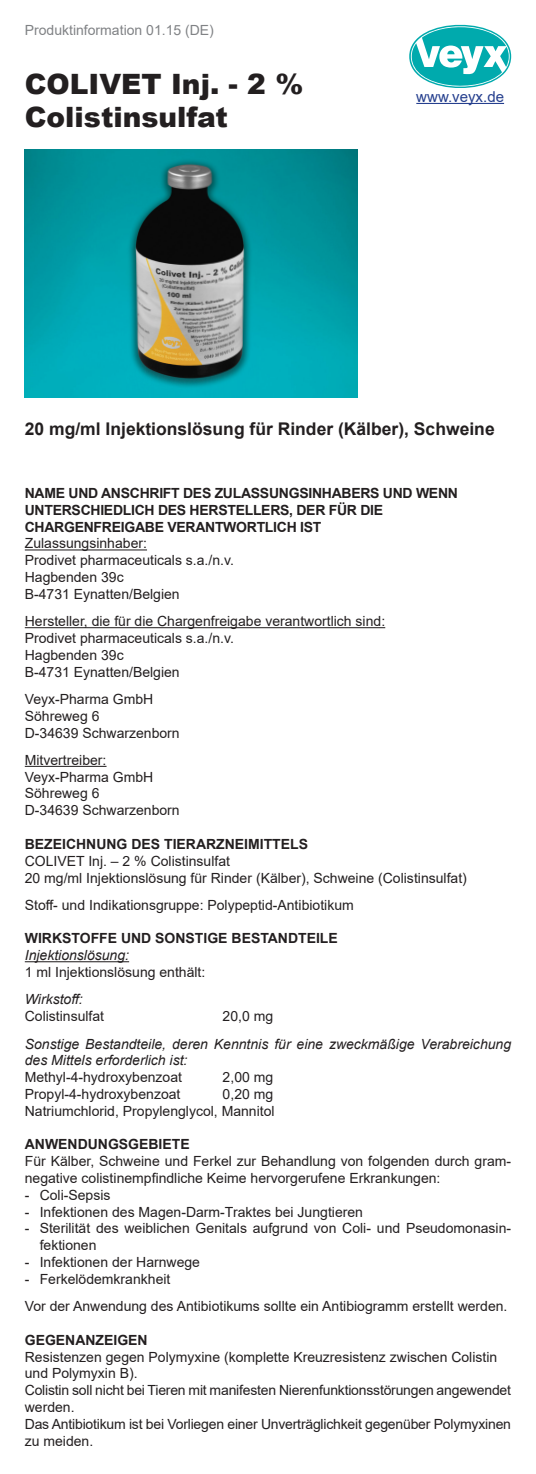
<style>
.page{position:relative;width:536px;height:1474px;background:#fff}
.page>*{position:absolute;margin:0;border:0;box-sizing:border-box;transform-origin:0 0}
.t1{font:900 28px "Arial";color:#231f20}
.t2{font:700 17.5px "Arial";color:#231f20}
.t3{font:15.05px "Arial";color:#253f8e}
.t4{font:14px/16.8px "Arial";color:#231f20}
.t5{font:italic 14px/16.8px "Arial";color:#231f20}
.t6{font:700 14px "Arial";letter-spacing:-.02em;color:#231f20}
.t7{font:700 14px "Arial";color:#231f20}
.t8{font:14px "Arial";color:#808285}
</style>
<div class="page">
<hr style="left:416px;top:103px;width:88px;height:1px;background:#253f8e">
<img style="left:25px;top:149px;width:332px;height:249px">
<svg style="left:409px;top:25px;width:102px;height:63px"></svg>
<hr style="left:25px;top:549px;width:122px;height:1px;background:#231f20">
<hr style="left:25px;top:627px;width:360px;height:1px;background:#231f20">
<hr style="left:25px;top:765px;width:81px;height:2px;background:#231f20">
<hr style="left:25px;top:961px;width:104px;height:1px;background:#231f20">
<p class="t8" style="left:25px;top:20px;width:191px">Produktinformation 01.15 (DE)</p>
<p class="t1" style="left:25px;top:63px;width:280px">COLIVET Inj. - 2 %</p>
<p class="t1" style="left:25px;top:97px;width:204px">Colistinsulfat</p>
<p class="t3" style="left:416px;top:86px;width:89px">www.veyx.de</p>
<p class="t2" style="left:25px;top:417px;width:471px">20 mg/ml Injektionslösung für Rinder (Kälber), Schweine</p>
<p class="t6" style="left:25px;top:483px;width:434px">NAME UND ANSCHRIFT DES ZULASSUNGSINHABERS UND WENN</p>
<p class="t6" style="left:25px;top:500px;width:360px">UNTERSCHIEDLICH DES HERSTELLERS, DER FÜR DIE</p>
<p class="t6" style="left:25px;top:517px;width:298px">CHARGENFREIGABE VERANTWORTLICH IST</p>
<p class="t4" style="left:25px;top:535px;width:124px">Zulassungsinhaber:</p>
<p class="t4" style="left:25px;top:552px;width:211px">Prodivet pharmaceuticals s.a./n.v.</p>
<p class="t4" style="left:25px;top:568px;width:100px">Hagbenden 39c</p>
<p class="t4" style="left:25px;top:585px;width:156px">B-4731 Eynatten/Belgien</p>
<p class="t4" style="left:25px;top:613px;width:362px">Hersteller, die für die Chargenfreigabe verantwortlich sind:</p>
<p class="t4" style="left:25px;top:629px;width:211px">Prodivet pharmaceuticals s.a./n.v.</p>
<p class="t4" style="left:25px;top:646px;width:100px">Hagbenden 39c</p>
<p class="t4" style="left:25px;top:663px;width:156px">B-4731 Eynatten/Belgien</p>
<p class="t4" style="left:25px;top:690px;width:130px">Veyx-Pharma GmbH</p>
<p class="t4" style="left:25px;top:707px;width:76px">Söhreweg 6</p>
<p class="t4" style="left:25px;top:724px;width:156px">D-34639 Schwarzenborn</p>
<p class="t4" style="left:25px;top:751px;width:83px">Mitvertreiber:</p>
<p class="t4" style="left:25px;top:768px;width:130px">Veyx-Pharma GmbH</p>
<p class="t4" style="left:25px;top:785px;width:76px">Söhreweg 6</p>
<p class="t4" style="left:25px;top:802px;width:156px">D-34639 Schwarzenborn</p>
<p class="t7" style="left:25px;top:834px;width:285px">BEZEICHNUNG DES TIERARZNEIMITTELS</p>
<p class="t4" style="left:25px;top:852px;width:207px">COLIVET Inj. – 2 % Colistinsulfat</p>
<p class="t4" style="left:25px;top:869px;width:443px">20 mg/ml Injektionslösung für Rinder (Kälber), Schweine (Colistinsulfat)</p>
<p class="t4" style="left:25px;top:896px;width:330px">Stoff- und Indikationsgruppe: Polypeptid-Antibiotikum</p>
<p class="t7" style="left:25px;top:928px;width:314px">WIRKSTOFFE UND SONSTIGE BESTANDTEILE</p>
<p class="t5" style="left:25px;top:947px;width:106px">Injektionslösung:</p>
<p class="t4" style="left:25px;top:963px;width:182px">1 ml Injektionslösung enthält:</p>
<p class="t5" style="left:25px;top:991px;width:59px">Wirkstoff:</p>
<p class="t4" style="left:25px;top:1007px;width:81px">Colistinsulfat</p>
<p class="t4" style="left:223px;top:1007px;width:52px">20,0 mg</p>
<p class="t5" style="left:25px;top:1035px;width:488px">Sonstige Bestandteile, deren Kenntnis für eine zweckmäßige Verabreichung des Mittels erforderlich ist:</p>
<p class="t4" style="left:25px;top:1068px;width:159px">Methyl-4-hydroxybenzoat</p>
<p class="t4" style="left:223px;top:1068px;width:52px">2,00 mg</p>
<p class="t4" style="left:25px;top:1085px;width:157px">Propyl-4-hydroxybenzoat</p>
<p class="t4" style="left:223px;top:1085px;width:52px">0,20 mg</p>
<p class="t4" style="left:25px;top:1102px;width:251px">Natriumchlorid, Propylenglycol, Mannitol</p>
<p class="t7" style="left:25px;top:1134px;width:166px">ANWENDUNGSGEBIETE</p>
<p class="t4" style="left:25px;top:1152px;width:488px">Für Kälber, Schweine und Ferkel zur Behandlung von folgenden durch gram&shy;negative colistinempfindliche Keime hervorgerufene Erkrankungen:</p>
<p class="t4" style="left:25px;top:1186px;width:87px">- Coli-Sepsis</p>
<p class="t4" style="left:25px;top:1203px;width:340px">- Infektionen des Magen-Darm-Traktes bei Jungtieren</p>
<p class="t4" style="left:40px;top:1219px;width:473px;text-indent:-15px">- Sterilität des weiblichen Genitals aufgrund von Coli- und Pseudomonasin&shy;fektionen</p>
<p class="t4" style="left:25px;top:1253px;width:177px">- Infektionen der Harnwege</p>
<p class="t4" style="left:25px;top:1270px;width:147px">- Ferkelödemkrankheit</p>
<p class="t4" style="left:25px;top:1297px;width:484px">Vor der Anwendung des Antibiotikums sollte ein Antibiogramm erstellt werden.</p>
<p class="t7" style="left:25px;top:1329px;width:124px">GEGENANZEIGEN</p>
<p class="t4" style="left:25px;top:1348px;width:474px">Resistenzen gegen Polymyxine (komplette Kreuzresistenz zwischen Colistin</p>
<p class="t4" style="left:25px;top:1364px;width:114px">und Polymyxin B).</p>
<p class="t4" style="left:25px;top:1381px;width:488px">Colistin soll nicht bei Tieren mit manifesten Nierenfunktionsstörungen angewendet</p>
<p class="t4" style="left:25px;top:1398px;width:51px">werden.</p>
<p class="t4" style="left:25px;top:1415px;width:488px">Das Antibiotikum ist bei Vorliegen einer Unverträglichkeit gegenüber Polymyxinen zu meiden.</p>
</div>
